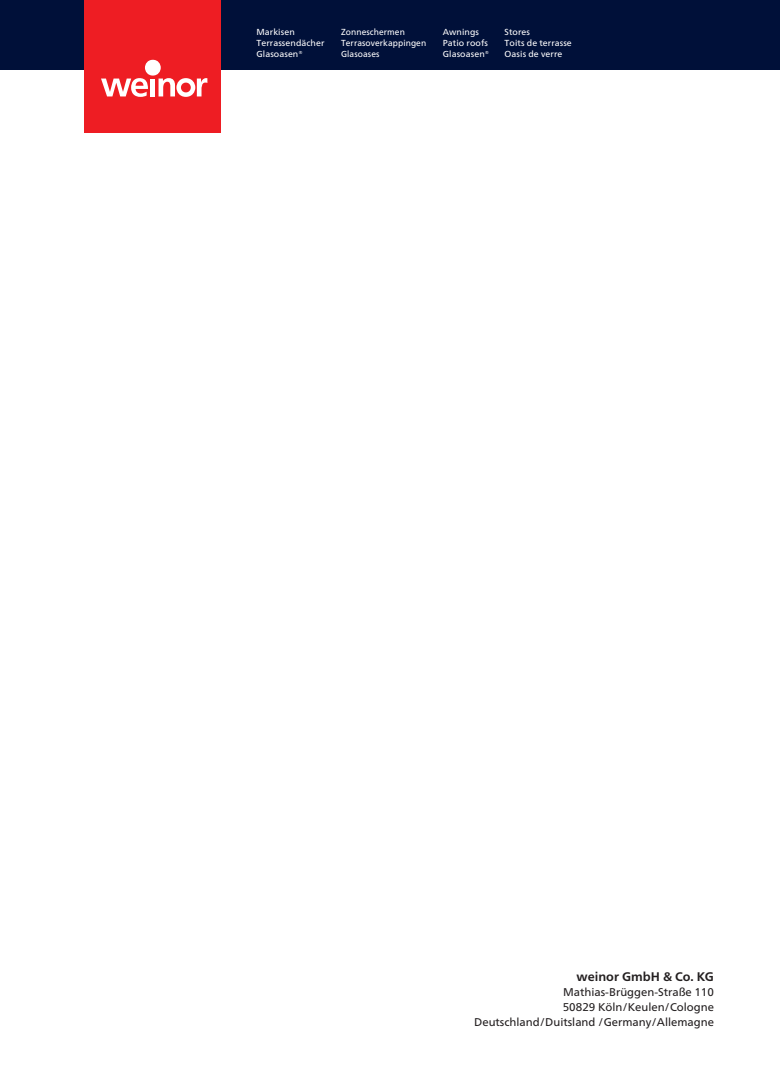
<style>
.page{position:relative;width:780px;height:1088px;background:#fff}
.page>*{position:absolute;margin:0;border:0;box-sizing:border-box;transform-origin:0 0}
.t1{font:700 12.5px "Frutiger Neue LTW1 G";color:#231f20}
.t2{font:11.25px/15px "Frutiger Neue LTW1 G";color:#231f20;text-align:right}
.t3{font:8.75px/10.8px "Frutiger Neue LTW1 G";letter-spacing:.01em;color:#fff}
.t4{font:8.75px/10.8px "Frutiger Neue LTW1 G";letter-spacing:.01em;color:#fff;scale:.96 1}
</style>
<div class="page">
<div style="left:0;top:0;width:780px;height:69px;background:#001039"></div>
<div style="left:84px;top:0;width:137px;height:133px;background:#ee1d23"></div>
<svg style="left:101px;top:78px;width:47px;height:19px"></svg>
<div style="left:150px;top:79px;width:5px;height:17px;background:#fff"></div>
<div style="left:145px;top:60px;width:16px;height:16px;background:#fff;border-radius:50%"></div>
<svg style="left:158px;top:78px;width:49px;height:19px"></svg>
<p class="t3" style="left:256px;top:27px;width:69px">Markisen<br>Terrassendächer<br>Glasoasen®</p>
<p class="t4" style="left:341px;top:27px;width:90px">Zonneschermen<br>Terrasoverkappingen<br>Glasoases</p>
<p class="t3" style="left:504px;top:27px;width:69px">Stores<br>Toits de terrasse<br>Oasis de verre</p>
<p class="t3" style="left:443px;top:27px;width:48px">Awnings<br>Patio roofs<br>Glasoasen®</p>
<h1 class="t1" style="left:576px;top:969px;width:139px">weinor GmbH &amp; Co. KG</h1>
<p class="t2" style="left:474px;top:985px;width:241px">Mathias-Brüggen-Straße 110<br>50829 Köln/Keulen/Cologne<br>Deutschland/Duitsland /Germany/Allemagne</p>
</div>
